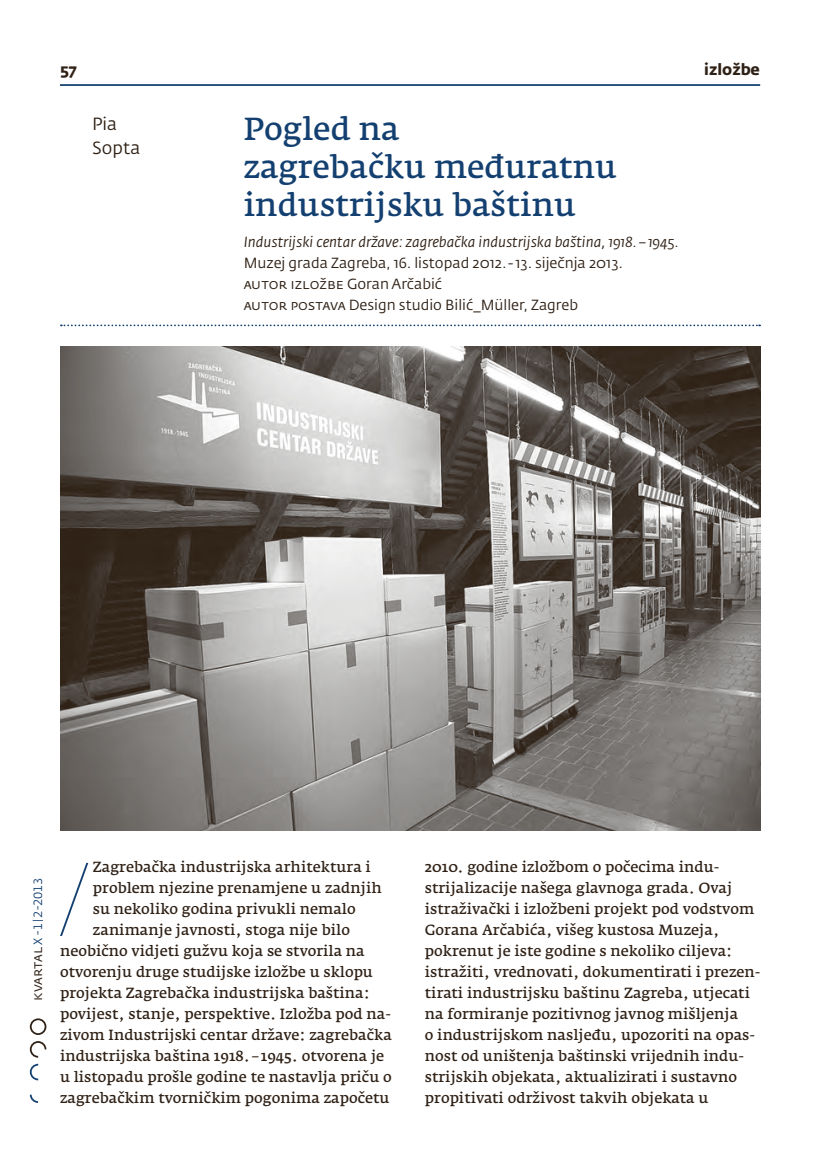
<style>
.page{position:relative;width:820px;height:1168px;background:#fff}
.page>*{position:absolute;margin:0;border:0;box-sizing:border-box;transform-origin:0 0}
.t1{font:200 condensed 99.05px "Helvetica Neue";color:#134070}
.t2{font:600 31.5px/37.8px "Fedra Serif A Std";color:#134070}
.t3{font:17.5px/24.5px "Fedra Sans Std";color:#2f2116}
.t4{font:700 15.75px "Fedra Sans Std";color:#2f2116}
.t5{font:600 14.53px/21px "Fedra Serif A Std";color:#2f2116}
.t6{font:14.53px/21px "Fedra Sans Std";color:#2f2116}
.t7{font:italic 14.53px "Fedra Sans Std";color:#2f2116}
.t8{font:11.9px "Fedra Sans Std";color:#134070}
.s1{font-size:14px;color:#2f2116}
.s2{font-size:10.5px}
</style>
<div class="page">
<hr style="left:60px;top:84px;width:700px;height:2px;background:#134070">
<svg style="left:61px;top:324px;width:699px;height:2px"></svg>
<svg style="left:30px;top:1018px;width:16px;height:16px"></svg>
<svg style="left:30px;top:1041px;width:16px;height:16px"></svg>
<svg style="left:30px;top:1094px;width:8px;height:8px"></svg>
<svg style="left:30px;top:1063px;width:8px;height:17px"></svg>
<img style="left:61px;top:346px;width:699px;height:484px">
<p class="t4" style="left:60px;top:60px;width:19px">57</p>
<p class="t4" style="left:704px;top:60px;width:57px">izložbe</p>
<p class="t3" style="left:92px;top:111px;width:50px">Pia<br>Sopta</p>
<h2 class="t2" style="left:244px;top:110px;width:374px">Pogled na<br>zagrebačku međuratnu industrijsku baštinu</h2>
<p class="t7" style="left:244px;top:233px;width:437px">Industrijski centar države: zagrebačka industrijska baština, 1918.–1945.</p>
<p class="t6" style="left:244px;top:252px;width:381px">Muzej grada Zagreba, 16. listopad 2012.-13. siječnja 2013.<br>AUTOR IZLOŽBE Goran Arčabić<br>AUTOR POSTAVA Design studio Bilić_Müller, Zagreb</p>
<p class="t8" style="left:30px;top:1000px;width:125px;rotate:-90deg"><span class="s1">kvartal</span> X -1<span class="s2">|</span>2-2013</p>
<h1 class="t1" style="left:60px;top:845px;width:29px">/</h1>
<p class="t5" style="left:93px;top:856px;width:279px">Zagrebačka industrijska arhitektura i</p>
<p class="t5" style="left:93px;top:877px;width:290px">problem njezine prenamjene u zadnjih</p>
<p class="t5" style="left:93px;top:898px;width:264px">su nekoliko godina privukli nemalo</p>
<p class="t5" style="left:93px;top:919px;width:258px">zanimanje javnosti, stoga nije bilo</p>
<p class="t5" style="left:60px;top:940px;width:306px">neobično vidjeti gužvu koja se stvorila na</p>
<p class="t5" style="left:60px;top:961px;width:314px">otvorenju druge studijske izložbe u sklopu</p>
<p class="t5" style="left:60px;top:982px;width:311px">projekta Zagrebačka industrijska baština:</p>
<p class="t5" style="left:60px;top:1003px;width:332px">povijest, stanje, perspektive. Izložba pod na-</p>
<p class="t5" style="left:60px;top:1024px;width:333px">zivom Industrijski centar države: zagrebačka</p>
<p class="t5" style="left:60px;top:1045px;width:326px">industrijska baština 1918. –1945. otvorena je</p>
<p class="t5" style="left:60px;top:1066px;width:333px">u listopadu prošle godine te nastavlja priču o</p>
<p class="t5" style="left:60px;top:1087px;width:331px">zagrebačkim tvorničkim pogonima započetu</p>
<p class="t5" style="left:425px;top:856px;width:337px">2010. godine izložbom o počecima indu&shy;strijalizacije našega glavnoga grada. Ovaj istraživački i izložbeni projekt pod vodstvom Gorana Arčabića, višeg kustosa Muzeja, pokrenut je iste godine s nekoliko ciljeva: istražiti, vrednovati, dokumentirati i prezen&shy;tirati industrijsku baštinu Zagreba, utjecati na formiranje pozitivnog javnog mišljenja<br>o industrijskom nasljeđu, upozoriti na opas&shy;nost od uništenja baštinski vrijednih indu&shy;strijskih objekata, aktualizirati i sustavno propitivati održivost takvih objekata u</p>
</div>
